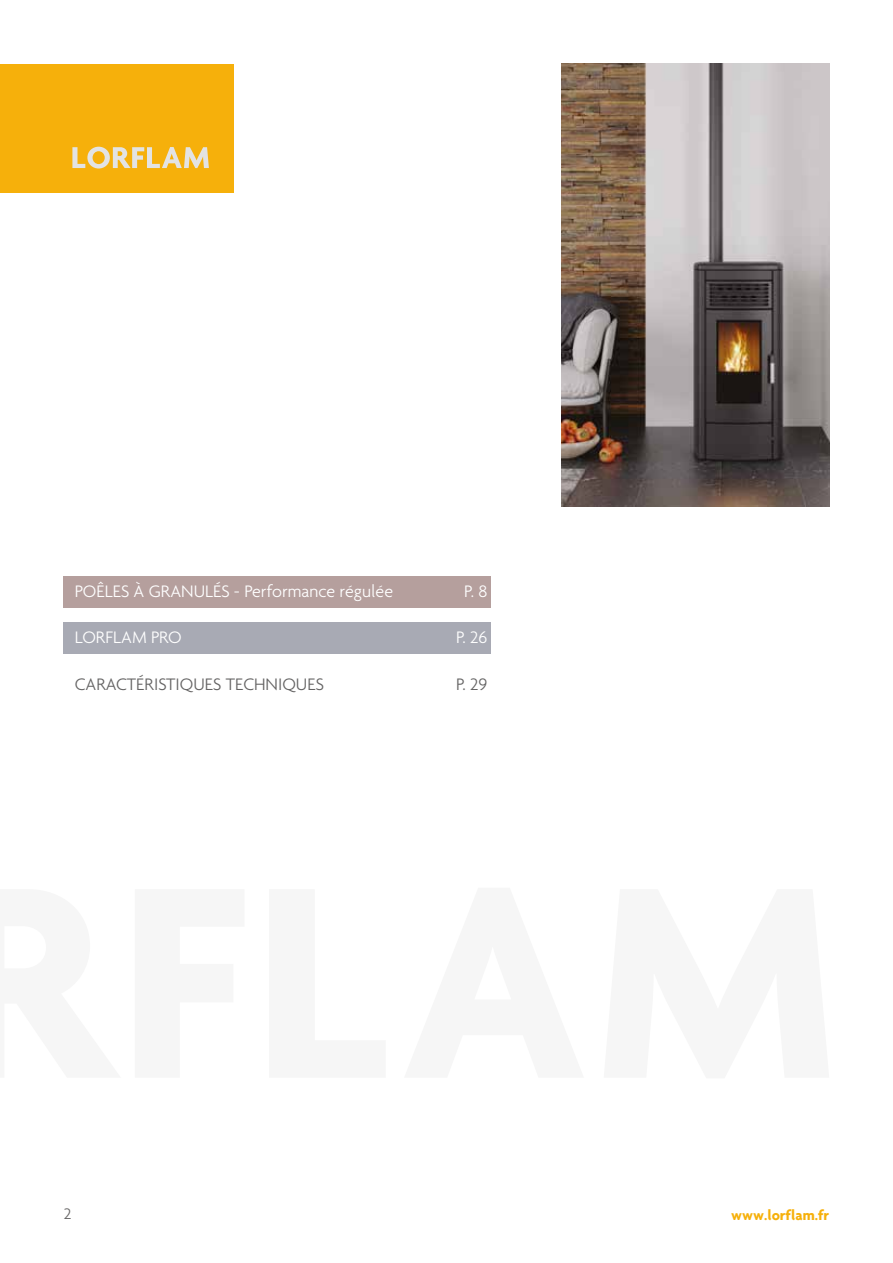
<style>
.page{position:relative;width:893px;height:1263px;background:#fff}
.page>*{position:absolute;margin:0;border:0;box-sizing:border-box;transform-origin:0 0}
.t1{font:300 18px "Agenda";color:#fff}
.t2{font:300 18px "Agenda";color:#646363}
.t3{font:300 16.5px "Agenda";color:#646363}
.t4{font:700 15px "Agenda";color:#f6b00b}
</style>
<div class="page">
<div style="left:64px;top:576px;width:427px;height:31px;background:#b59f9d"></div>
<div style="left:64px;top:622px;width:427px;height:32px;background:#a8aab4"></div>
<img style="left:561px;top:64px;width:268px;height:442px">
<div style="left:0;top:64px;width:233px;height:129px;background:#f6b00b"></div>
<svg style="left:72px;top:147px;width:137px;height:22px"></svg>
<p class="t1" style="left:75px;top:580px;width:320px">POÊLES À GRANULÉS - Performance régulée</p>
<p class="t1" style="left:464px;top:580px;width:25px">P. 8</p>
<p class="t1" style="left:75px;top:627px;width:108px">LORFLAM PRO</p>
<p class="t1" style="left:456px;top:627px;width:33px">P. 26</p>
<p class="t2" style="left:75px;top:673px;width:251px">CARACTÉRISTIQUES TECHNIQUES</p>
<p class="t2" style="left:456px;top:673px;width:33px">P. 29</p>
<p class="t3" style="left:64px;top:1204px;width:9px">2</p>
<p class="t4" style="left:731px;top:1205px;width:100px">www.lorflam.fr</p>
</div>
